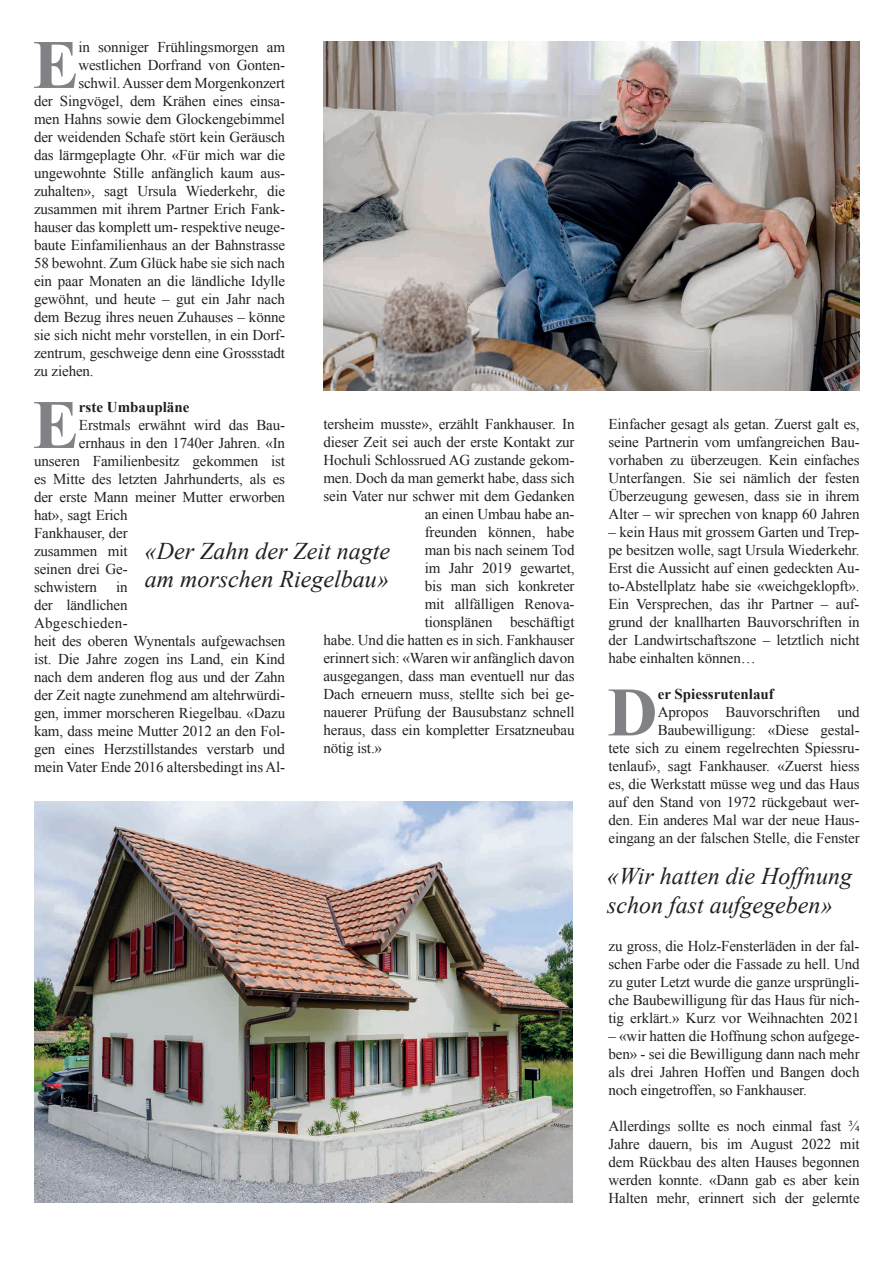
<style>
.page{position:relative;width:893px;height:1261px;background:#fff}
.page>*{position:absolute;margin:0;border:0;box-sizing:border-box;transform-origin:0 0}
.t1{font:700 69.3px "Times New Roman";color:#808285}
.t2{font:italic 24px/28.8px "Times New Roman";color:#231f20}
.t3{font:15px/18px "Times New Roman";letter-spacing:-.01em;color:#231f20;text-align:justify}
.t4{font:700 15px "Times New Roman";color:#231f20}
</style>
<div class="page">
<img style="left:323px;top:42px;width:536px;height:348px">
<img style="left:34px;top:801px;width:538px;height:401px">
<h1 class="t1" style="left:33px;top:17px;width:48px">E</h1>
<p class="t3" style="left:78px;top:38px;width:208px">in sonniger Frühlingsmorgen am</p>
<p class="t3" style="left:78px;top:56px;width:208px">westlichen Dorfrand von Gonten-</p>
<p class="t3" style="left:78px;top:74px;width:208px">schwil. Ausser dem Morgenkonzert</p>
<p class="t3" style="left:34px;top:92px;width:252px">der Singvögel, dem Krähen eines einsa-</p>
<p class="t3" style="left:34px;top:110px;width:252px">men Hahns sowie dem Glockengebimmel</p>
<p class="t3" style="left:34px;top:128px;width:252px">der weidenden Schafe stört kein Geräusch</p>
<p class="t3" style="left:34px;top:146px;width:252px">das lärmgeplagte Ohr. «Für mich war die</p>
<p class="t3" style="left:34px;top:164px;width:252px">ungewohnte Stille anfänglich kaum aus-</p>
<p class="t3" style="left:34px;top:182px;width:252px">zuhalten», sagt Ursula Wiederkehr, die</p>
<p class="t3" style="left:34px;top:200px;width:252px">zusammen mit ihrem Partner Erich Fank-</p>
<p class="t3" style="left:34px;top:218px;width:252px">hauser das komplett um- respektive neuge-</p>
<p class="t3" style="left:34px;top:236px;width:252px">baute Einfamilienhaus an der Bahnstrasse</p>
<p class="t3" style="left:34px;top:254px;width:252px">58 bewohnt. Zum Glück habe sie sich nach</p>
<p class="t3" style="left:34px;top:272px;width:252px">ein paar Monaten an die ländliche Idylle</p>
<p class="t3" style="left:34px;top:290px;width:252px">gewöhnt, und heute – gut ein Jahr nach</p>
<p class="t3" style="left:34px;top:308px;width:252px">dem Bezug ihres neuen Zuhauses – könne</p>
<p class="t3" style="left:34px;top:326px;width:252px">sie sich nicht mehr vorstellen, in ein Dorf-</p>
<p class="t3" style="left:34px;top:344px;width:252px">zentrum, geschweige denn eine Grossstadt</p>
<p class="t3" style="left:34px;top:362px;width:61px">zu ziehen.</p>
<h1 class="t1" style="left:33px;top:377px;width:48px">E</h1>
<p class="t4" style="left:79px;top:397px;width:112px">rste Umbaupläne</p>
<p class="t3" style="left:323px;top:414px;width:252px">tersheim musste», erzählt Fankhauser. In</p>
<p class="t3" style="left:323px;top:432px;width:252px">dieser Zeit sei auch der erste Kontakt zur</p>
<p class="t3" style="left:323px;top:450px;width:252px">Hochuli Schlossrued AG zustande gekom-</p>
<p class="t3" style="left:323px;top:468px;width:252px">men. Doch da man gemerkt habe, dass sich</p>
<p class="t3" style="left:323px;top:486px;width:252px">sein Vater nur schwer mit dem Gedanken</p>
<p class="t3" style="left:424px;top:504px;width:151px">an einen Umbau habe an-</p>
<p class="t3" style="left:424px;top:522px;width:151px">freunden können, habe</p>
<p class="t3" style="left:424px;top:540px;width:151px">man bis nach seinem Tod</p>
<p class="t3" style="left:424px;top:558px;width:151px">im Jahr 2019 gewartet,</p>
<p class="t3" style="left:424px;top:576px;width:151px">bis man sich konkreter</p>
<p class="t3" style="left:424px;top:594px;width:151px">mit allfälligen Renova-</p>
<p class="t3" style="left:424px;top:612px;width:151px">tionsplänen beschäftigt</p>
<p class="t3" style="left:323px;top:630px;width:252px">habe. Und die hatten es in sich. Fankhauser</p>
<p class="t3" style="left:323px;top:648px;width:252px">erinnert sich: «Waren wir anfänglich davon</p>
<p class="t3" style="left:323px;top:666px;width:252px">ausgegangen, dass man eventuell nur das</p>
<p class="t3" style="left:323px;top:684px;width:252px">Dach erneuern muss, stellte sich bei ge-</p>
<p class="t3" style="left:323px;top:702px;width:252px">nauerer Prüfung der Bausubstanz schnell</p>
<p class="t3" style="left:323px;top:720px;width:252px">heraus, dass ein kompletter Ersatzneubau</p>
<p class="t3" style="left:323px;top:738px;width:60px">nötig ist.»</p>
<p class="t3" style="left:79px;top:416px;width:208px">Erstmals erwähnt wird das Bau-</p>
<p class="t3" style="left:79px;top:434px;width:207px">ernhaus in den 1740er Jahren. «In</p>
<p class="t3" style="left:34px;top:452px;width:252px">unseren Familienbesitz gekommen ist</p>
<p class="t3" style="left:34px;top:470px;width:252px">es Mitte des letzten Jahrhunderts, als es</p>
<p class="t3" style="left:34px;top:488px;width:252px">der erste Mann meiner Mutter erworben</p>
<p class="t3" style="left:34px;top:506px;width:95px">hat», sagt Erich</p>
<p class="t3" style="left:34px;top:524px;width:95px">Fankhauser, der</p>
<p class="t3" style="left:34px;top:542px;width:95px">zusammen mit</p>
<p class="t3" style="left:34px;top:560px;width:95px">seinen drei Ge-</p>
<p class="t3" style="left:34px;top:578px;width:64px">schwistern</p>
<h2 class="t2" style="left:145px;top:536px;width:247px">«Der Zahn der Zeit nagte am morschen Riegelbau»</h2>
<p class="t3" style="left:34px;top:578px;width:252px;text-align:left;text-indent:82px">in<br>der ländlichen<br>Abgeschieden-<br>heit des oberen Wynentals aufgewachsen ist. Die Jahre zogen ins Land, ein Kind nach dem anderen flog aus und der Zahn der Zeit nagte zunehmend am altehrwürdi&shy;gen, immer morscheren Riegelbau. «Dazu kam, dass meine Mutter 2012 an den Fol&shy;gen eines Herzstillstandes verstarb und mein Vater Ende 2016 altersbedingt ins Al-</p>
<p class="t3" style="left:608px;top:415px;width:252px">Einfacher gesagt als getan. Zuerst galt es, seine Partnerin vom umfangreichen Bau&shy;vorhaben zu überzeugen. Kein einfaches Unterfangen. Sie sei nämlich der festen Überzeugung gewesen, dass sie in ihrem Alter – wir sprechen von knapp 60 Jahren</p>
<p class="t3" style="left:608px;top:523px;width:252px">– kein Haus mit grossem Garten und Trep&shy;pe besitzen wolle, sagt Ursula Wiederkehr.<br>Erst die Aussicht auf einen gedeckten Au&shy;to-Abstellplatz habe sie «weichgeklopft».<br>Ein Versprechen, das ihr Partner – auf&shy;grund der knallharten Bauvorschriften in der Landwirtschaftszone – letztlich nicht habe einhalten können…</p>
<h1 class="t1" style="left:607px;top:664px;width:52px">D</h1>
<p class="t4" style="left:657px;top:684px;width:117px">er Spiessrutenlauf</p>
<p class="t3" style="left:608px;top:703px;width:252px;text-align:right">Apropos Bauvorschriften und Baubewilligung: «Diese gestal-<br>tete sich zu einem regelrechten Spiessru&shy;tenlauf», sagt Fankhauser. «Zuerst hiess es, die Werkstatt müsse weg und das Haus auf den Stand von 1972 rückgebaut wer&shy;den. Ein anderes Mal war der neue Haus&shy;eingang an der falschen Stelle, die Fenster</p>
<h2 class="t2" style="left:607px;top:861px;width:246px">«Wir hatten die Hoffnung schon fast aufgegeben»</h2>
<p class="t3" style="left:608px;top:937px;width:252px">zu gross, die Holz-Fensterläden in der fal&shy;schen Farbe oder die Fassade zu hell. Und zu guter Letzt wurde die ganze ursprüngli&shy;che Baubewilligung für das Haus für nich&shy;tig erklärt.» Kurz vor Weihnachten 2021</p>
<p class="t3" style="left:608px;top:1027px;width:252px">– «wir hatten die Hoffnung schon aufgege&shy;ben» - sei die Bewilligung dann nach mehr als drei Jahren Hoffen und Bangen doch noch eingetroffen, so Fankhauser.</p>
<p class="t3" style="left:608px;top:1117px;width:252px">Allerdings sollte es noch einmal fast ¾ Jahre dauern, bis im August 2022 mit dem Rückbau des alten Hauses begonnen werden konnte. «Dann gab es aber kein Halten mehr, erinnert sich der gelernte</p>
</div>
